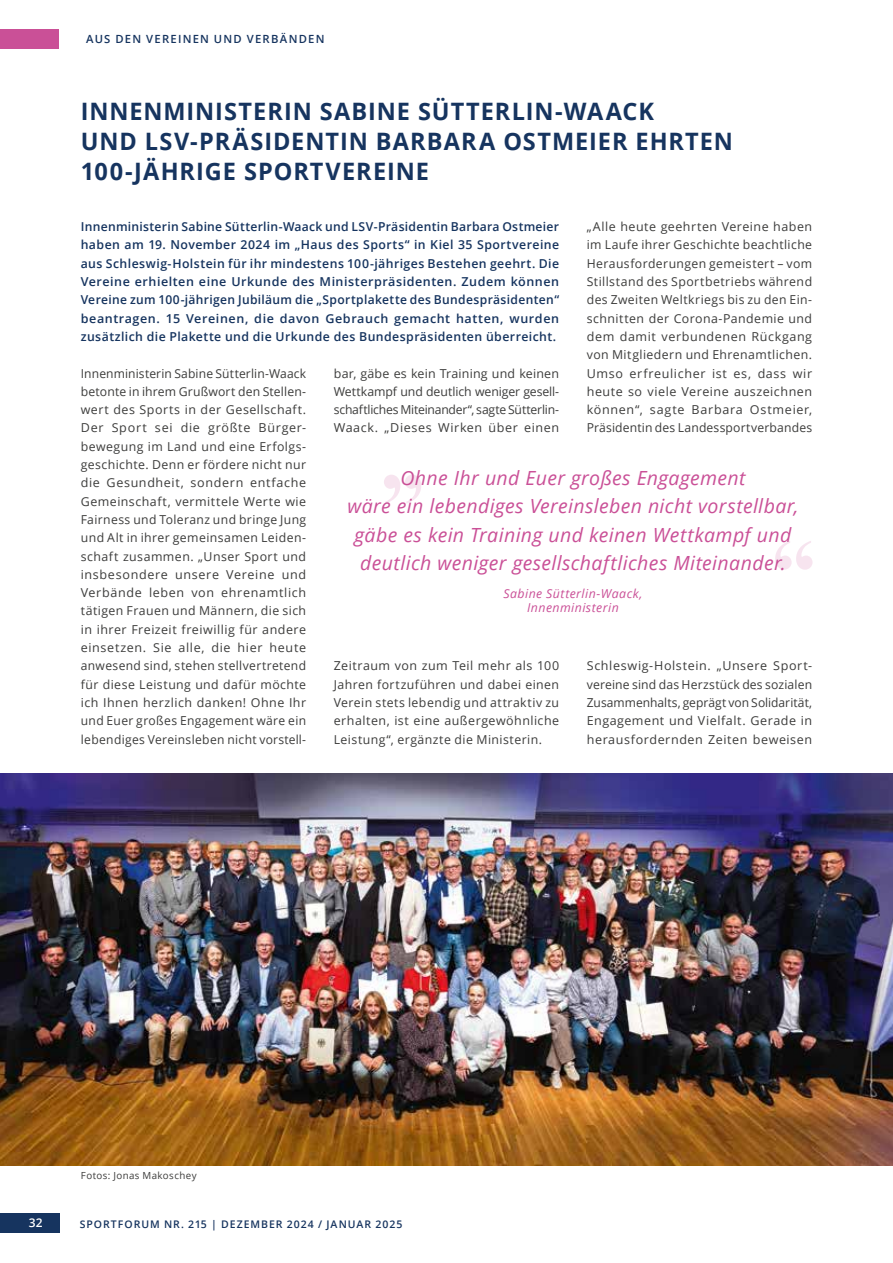
<style>
.page{position:relative;width:893px;height:1263px;background:#fff}
.page>*{position:absolute;margin:0;border:0;box-sizing:border-box;transform-origin:0 0}
.t1{font:700 24px/30px "Open Sans";letter-spacing:.045em;color:#16345f}
.t2{font:italic 19.5px/28.5px "Open Sans";letter-spacing:.02em;color:#ca5097;text-align:center}
.t3{font:12.3px/18.3px "Open Sans";letter-spacing:.035em;color:#3c3c3b;text-align:justify}
.t4{font:600 12.3px/18.3px "Open Sans";letter-spacing:.035em;color:#16345f;text-align:justify}
.t5{font:italic 12.3px/14.7px "Open Sans";letter-spacing:.035em;color:#ca5097;text-align:center}
.t6{font:600 12px "Open Sans";color:#fff}
.t7{font:600 11.25px "Open Sans";letter-spacing:.11em;color:#16345f}
.t8{font:600 10.5px "Open Sans";letter-spacing:.095em;color:#16345f}
.t9{font:9.75px "Open Sans";letter-spacing:.045em;color:#3c3c3b}
</style>
<div class="page">
<div style="left:0;top:29px;width:59px;height:19px;background:#ca5097"></div>
<div style="left:0;top:1213px;width:59px;height:20px;background:#16345f"></div>
<svg style="left:384px;top:475px;width:37px;height:28px"></svg>
<svg style="left:775px;top:541px;width:37px;height:29px"></svg>
<img style="left:0;top:774px;width:893px;height:391px">
<p class="t7" style="left:86px;top:31px;width:240px">AUS DEN VEREINEN UND VERBÄNDEN</p>
<h1 class="t1" style="left:81px;top:96px;width:654px">INNENMINISTERIN SABINE SÜTTERLIN-WAACK<br>UND LSV-PRÄSIDENTIN BARBARA OSTMEIER EHRTEN<br>100-JÄHRIGE SPORTVEREINE</h1>
<p class="t4" style="left:81px;top:217px;width:480px">Innenministerin Sabine Sütterlin-Waack und LSV-Präsidentin Barbara Ostmeier haben am 19. November 2024 im „Haus des Sports“ in Kiel 35 Sportvereine aus Schleswig-Holstein für ihr mindestens 100-jähriges Bestehen geehrt. Die Vereine erhielten eine Urkunde des Ministerpräsidenten. Zudem können Vereine zum 100-jährigen Jubiläum die „Sportplakette des Bundespräsidenten“ beantragen. 15 Vereinen, die davon Gebrauch gemacht hatten, wurden zusätzlich die Plakette und die Urkunde des Bundespräsidenten überreicht.</p>
<p class="t3" style="left:81px;top:364px;width:227px">Innenministerin Sabine Sütterlin-Waack betonte in ihrem Grußwort den Stellen&shy;wert des Sports in der Gesellschaft.<br>Der Sport sei die größte Bürger&shy;bewegung im Land und eine Erfolgs&shy;geschichte. Denn er fördere nicht nur die Gesundheit, sondern entfache Gemeinschaft, vermittele Werte wie Fairness und Toleranz und bringe Jung und Alt in ihrer gemeinsamen Leiden&shy;schaft zusammen. „Unser Sport und insbesondere unsere Vereine und Verbände leben von ehrenamtlich tätigen Frauen und Männern, die sich in ihrer Freizeit freiwillig für andere einsetzen. Sie alle, die hier heute anwesend sind, stehen stellvertretend für diese Leistung und dafür möchte ich Ihnen herzlich danken! Ohne Ihr und Euer großes Engagement wäre ein lebendiges Vereinsleben nicht vorstell-</p>
<p class="t3" style="left:334px;top:364px;width:227px">bar, gäbe es kein Training und keinen Wettkampf und deutlich weniger gesell&shy;schaftliches Miteinander“, sagte Sütterlin-Waack. „Dieses Wirken über einen</p>
<p class="t3" style="left:587px;top:217px;width:227px">„Alle heute geehrten Vereine haben im Laufe ihrer Geschichte beachtliche Herausforderungen gemeistert – vom Stillstand des Sportbetriebs während des Zweiten Weltkriegs bis zu den Ein&shy;schnitten der Corona-Pandemie und dem damit verbundenen Rückgang von Mitgliedern und Ehrenamtlichen.<br>Umso erfreulicher ist es, dass wir heute so viele Vereine auszeichnen können“, sagte Barbara Ostmeier, Präsidentin des Landessportverbandes</p>
<h2 class="t2" style="left:347px;top:463px;width:453px">Ohne Ihr und Euer großes Engagement<br>wäre ein lebendiges Vereinsleben nicht vorstellbar, gäbe es kein Training und keinen Wettkampf und deutlich weniger gesellschaftliches Miteinander.</h2>
<p class="t5" style="left:503px;top:585px;width:140px">Sabine Sütterlin-Waack,<br>Innenministerin</p>
<p class="t3" style="left:334px;top:656px;width:227px">Zeitraum von zum Teil mehr als 100<br>Jahren fortzuführen und dabei einen Verein stets lebendig und attraktiv zu erhalten, ist eine außergewöhnliche Leistung“, ergänzte die Ministerin.</p>
<p class="t3" style="left:587px;top:656px;width:227px">Schleswig-Holstein. „Unsere Sport&shy;vereine sind das Herzstück des sozialen Zusammenhalts, geprägt von Solidarität, Engagement und Vielfalt. Gerade in herausfordernden Zeiten beweisen</p>
<p class="t9" style="left:81px;top:1169px;width:117px">Fotos: Jonas Makoschey</p>
<p class="t6" style="left:29px;top:1214px;width:16px">32</p>
<p class="t8" style="left:80px;top:1217px;width:324px">SPORTFORUM NR. 215 | DEZEMBER 2024 / JANUAR 2025</p>
</div>
